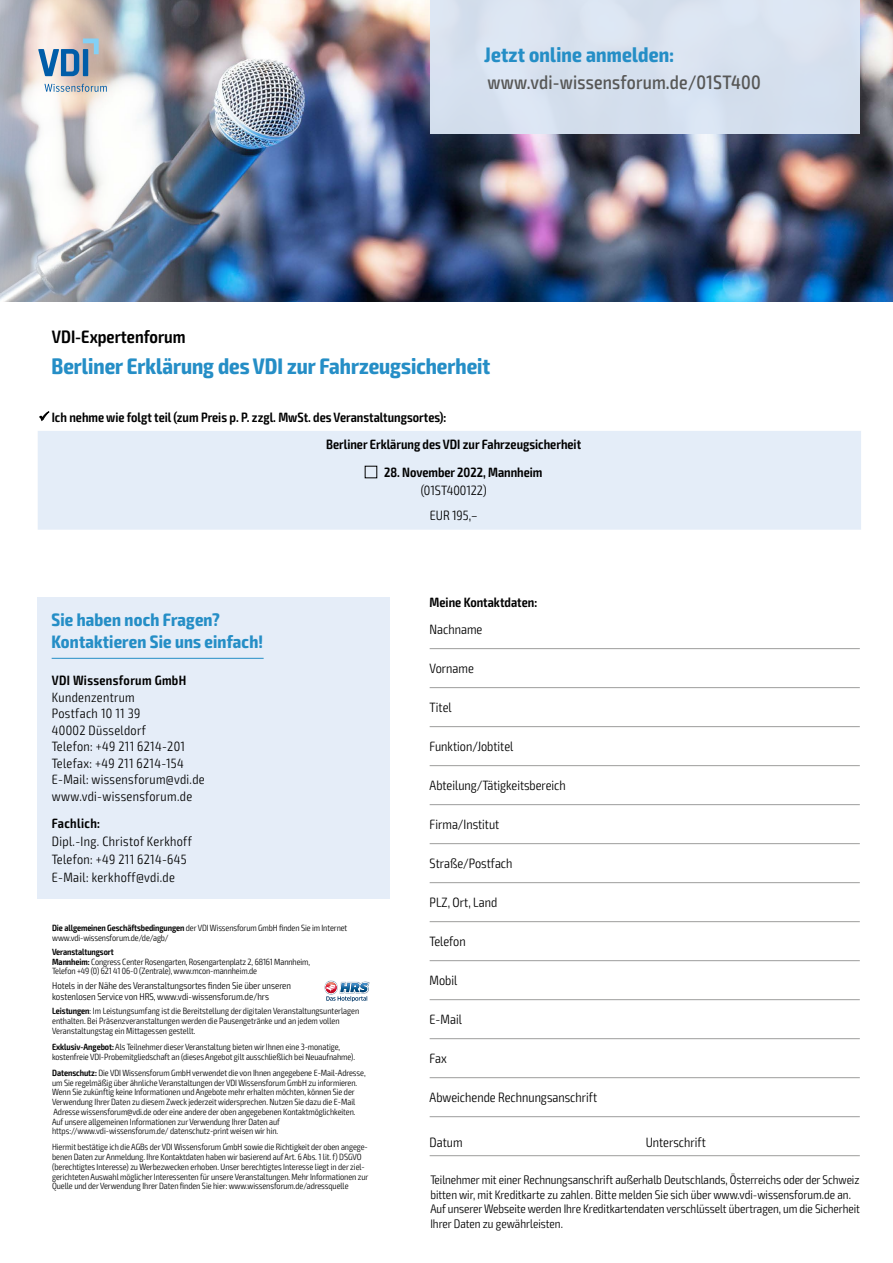
<style>
.page{position:relative;width:893px;height:1263px;background:#fff}
.page>*{position:absolute;margin:0;border:0;box-sizing:border-box;transform-origin:0 0}
.t1{font:700 condensed 22.5px "Exo 2";color:#258ec6}
.t2{font:700 condensed 21px "Exo 2";letter-spacing:.01em;color:#258ec6}
.t3{font:500 condensed 19.5px "Exo 2";letter-spacing:.01em;color:#575756}
.t4{font:700 condensed 18px/21.6px "Exo 2";letter-spacing:.01em;color:#258ec6}
.t5{font:600 condensed 18px "Exo 2";color:#000}
.t6{font:300 condensed 13.5px/16.5px "Exo 2";letter-spacing:.025em;color:#000}
.t7{font:300 condensed 13.5px/24.9px "Exo 2";color:#000;text-align:center}
.t8{font:600 condensed 13.5px "Exo 2";color:#000}
.t9{font:600 condensed 13.5px "Exo 2";letter-spacing:.025em;color:#000}
.t10{font:300 condensed 12.3px/14.9px "Exo 2";letter-spacing:-.005em;color:#000}
.t11{font:300 condensed 9.75px/10.8px "Exo 2";color:#000}
.t12{font:300 condensed 9px/9.8px "Exo 2";letter-spacing:-.005em;color:#000}
.s1{font-weight:600}
</style>
<div class="page">
<img style="left:0;top:0;width:893px;height:302px">
<hr style="left:430px;top:648px;width:430px;height:1px;background:#9d9d9c">
<hr style="left:430px;top:687px;width:430px;height:1px;background:#9d9d9c">
<hr style="left:430px;top:726px;width:430px;height:1px;background:#9d9d9c">
<hr style="left:430px;top:765px;width:430px;height:1px;background:#9d9d9c">
<hr style="left:430px;top:804px;width:430px;height:1px;background:#9d9d9c">
<hr style="left:430px;top:843px;width:430px;height:1px;background:#9d9d9c">
<hr style="left:430px;top:882px;width:430px;height:1px;background:#9d9d9c">
<hr style="left:430px;top:921px;width:430px;height:1px;background:#9d9d9c">
<hr style="left:430px;top:960px;width:430px;height:1px;background:#9d9d9c">
<hr style="left:430px;top:999px;width:430px;height:1px;background:#9d9d9c">
<hr style="left:430px;top:1038px;width:430px;height:1px;background:#9d9d9c">
<hr style="left:430px;top:1077px;width:430px;height:1px;background:#9d9d9c">
<hr style="left:430px;top:1116px;width:430px;height:1px;background:#9d9d9c">
<hr style="left:430px;top:1155px;width:430px;height:1px;background:#9d9d9c">
<div style="left:38px;top:431px;width:823px;height:99px;background:#e4edf8"></div>
<div style="left:431px;top:0;width:429px;height:134px;background:#dce7f5"></div>
<div style="left:37px;top:597px;width:353px;height:302px;background:#e4edf8"></div>
<hr style="left:52px;top:658px;width:212px;height:1px;background:#258ec6">
<img style="left:324px;top:981px;width:44px;height:11px">
<svg style="left:326px;top:982px;width:43px;height:19px"></svg>
<svg style="left:44px;top:84px;width:63px;height:8px"></svg>
<svg style="left:38px;top:38px;width:61px;height:38px;background:#93a9bf"></svg>
<h2 class="t2" style="left:484px;top:42px;width:191px">Jetzt online anmelden:</h2>
<h3 class="t3" style="left:487px;top:71px;width:275px">www.vdi-wissensforum.de/01ST400</h3>
<h3 class="t5" style="left:52px;top:326px;width:135px">VDI-Expertenforum</h3>
<h1 class="t1" style="left:51px;top:353px;width:440px">Berliner Erklärung des VDI zur Fahrzeugsicherheit</h1>
<h3 class="t8" style="left:39px;top:409px;width:409px">✓ Ich nehme wie folgt teil (zum Preis p. P. zzgl. MwSt. des Veranstaltungsortes):</h3>
<h3 class="t8" style="left:326px;top:436px;width:257px">Berliner Erklärung des VDI zur Fahrzeugsicherheit</h3>
<h3 class="t8" style="left:384px;top:464px;width:160px">28. November 2022, Mannheim</h3>
<h3 class="t7" style="left:421px;top:478px;width:67px">(01ST400122)<br>EUR 195,–</h3>
<h3 class="t4" style="left:51px;top:610px;width:213px">Sie haben noch Fragen?<br>Kontaktieren Sie uns einfach!</h3>
<h3 class="t9" style="left:52px;top:673px;width:136px">VDI Wissensforum GmbH</h3>
<h3 class="t6" style="left:52px;top:689px;width:154px">Kundenzentrum<br>Postfach 10 11 39<br>40002 Düsseldorf<br>Telefon: +49 211 6214-201<br>Telefax: +49 211 6214-154<br>E-Mail: wissensforum@vdi.de www.vdi-wissensforum.de</h3>
<h3 class="t9" style="left:52px;top:815px;width:50px">Fachlich:</h3>
<h3 class="t6" style="left:52px;top:832px;width:142px;line-height:17.9px">Dipl.-Ing. Christof Kerkhoff<br>Telefon: +49 211 6214-645<br>E-Mail: kerkhoff@vdi.de</h3>
<p class="t12" style="left:52px;top:923px;width:297px"><span class="s1">Die allgemeinen Geschäftsbedingungen</span> der VDI Wissensforum GmbH finden Sie im Internet www.vdi-wissensforum.de/de/agb/</p>
<p class="t12" style="left:52px;top:947px;width:259px"><span class="s1">Veranstaltungsort<br>Mannheim:</span> Congress Center Rosengarten, Rosengartenplatz 2, 68161 Mannheim,<br>Telefon +49 (0) 621 41 06-0 (Zentrale), www.mcon-mannheim.de</p>
<p class="t11" style="left:52px;top:981px;width:240px">Hotels in der Nähe des Veranstaltungsortes finden Sie über unseren kostenlosen Service von HRS, www.vdi-wissensforum.de/hrs</p>
<p class="t12" style="left:52px;top:1006px;width:309px"><span class="s1">Leistungen</span>: Im Leistungsumfang ist die Bereitstellung der digitalen Veranstaltungsunterlagen enthalten. Bei Präsenzveranstaltungen werden die Pausengetränke und an jedem vollen<br>Veranstaltungstag ein Mittagessen gestellt.</p>
<p class="t12" style="left:52px;top:1042px;width:305px"><span class="s1">Exklusiv-Angebot:</span> Als Teilnehmer dieser Veranstaltung bieten wir Ihnen eine 3-monatige, kostenfreie VDI-Probemitgliedschaft an (dieses Angebot gilt ausschließlich bei Neuaufnahme).</p>
<p class="t12" style="left:52px;top:1068px;width:315px"><span class="s1">Datenschutz:</span> Die VDI Wissensforum GmbH verwendet die von Ihnen angegebene E-Mail-Adresse, um Sie regelmäßig über ähnliche Veranstaltungen der VDI Wissensforum GmbH zu informieren.<br>Wenn Sie zukünftig keine Informationen und Angebote mehr erhalten möchten, können Sie der Verwendung Ihrer Daten zu diesem Zweck jederzeit widersprechen. Nutzen Sie dazu die E-Mail Adresse wissensforum@vdi.de oder eine andere der oben angegebenen Kontaktmöglichkeiten.<br>Auf unsere allgemeinen Informationen zur Verwendung Ihrer Daten auf https://www.vdi-wissensforum.de/ datenschutz-print weisen wir hin.</p>
<p class="t12" style="left:52px;top:1142px;width:318px">Hiermit bestätige ich die AGBs der VDI Wissensforum GmbH sowie die Richtigkeit der oben angege&shy;benen Daten zur Anmeldung. Ihre Kontaktdaten haben wir basierend auf Art. 6 Abs. 1 lit. f) DSGVO (berechtigtes Interesse) zu Werbezwecken erhoben. Unser berechtigtes Interesse liegt in der ziel&shy;gerichteten Auswahl möglicher Interessenten für unsere Veranstaltungen. Mehr Informationen zur Quelle und der Verwendung Ihrer Daten finden Sie hier: www.wissensforum.de/adressquelle</p>
<h3 class="t8" style="left:430px;top:594px;width:109px">Meine Kontaktdaten:</h3>
<h3 class="t7" style="left:430px;top:617px;width:54px">Nachname</h3>
<h3 class="t7" style="left:430px;top:656px;width:46px">Vorname</h3>
<h3 class="t7" style="left:430px;top:695px;width:24px">Titel</h3>
<h3 class="t7" style="left:430px;top:734px;width:85px">Funktion/Jobtitel</h3>
<h3 class="t7" style="left:430px;top:773px;width:138px">Abteilung/Tätigkeitsbereich</h3>
<h3 class="t7" style="left:430px;top:812px;width:71px">Firma/Institut</h3>
<h3 class="t7" style="left:430px;top:851px;width:84px">Straße/Postfach</h3>
<h3 class="t7" style="left:430px;top:890px;width:69px">PLZ, Ort, Land</h3>
<h3 class="t7" style="left:430px;top:929px;width:38px">Telefon</h3>
<h3 class="t7" style="left:430px;top:968px;width:29px">Mobil</h3>
<h3 class="t7" style="left:430px;top:1007px;width:34px">E-Mail</h3>
<h3 class="t7" style="left:430px;top:1046px;width:19px">Fax</h3>
<h3 class="t7" style="left:430px;top:1085px;width:169px">Abweichende Rechnungsanschrift</h3>
<h3 class="t7" style="left:430px;top:1130px;width:34px">Datum</h3>
<h3 class="t7" style="left:646px;top:1130px;width:62px">Unterschrift</h3>
<p class="t10" style="left:430px;top:1172px;width:431px">Teilnehmer mit einer Rechnungsanschrift außerhalb Deutschlands, Österreichs oder der Schweiz bitten wir, mit Kreditkarte zu zahlen. Bitte melden Sie sich über www.vdi-wissensforum.de an.<br>Auf unserer Webseite werden Ihre Kreditkartendaten verschlüsselt übertragen, um die Sicherheit Ihrer Daten zu gewährleisten.</p>
</div>
